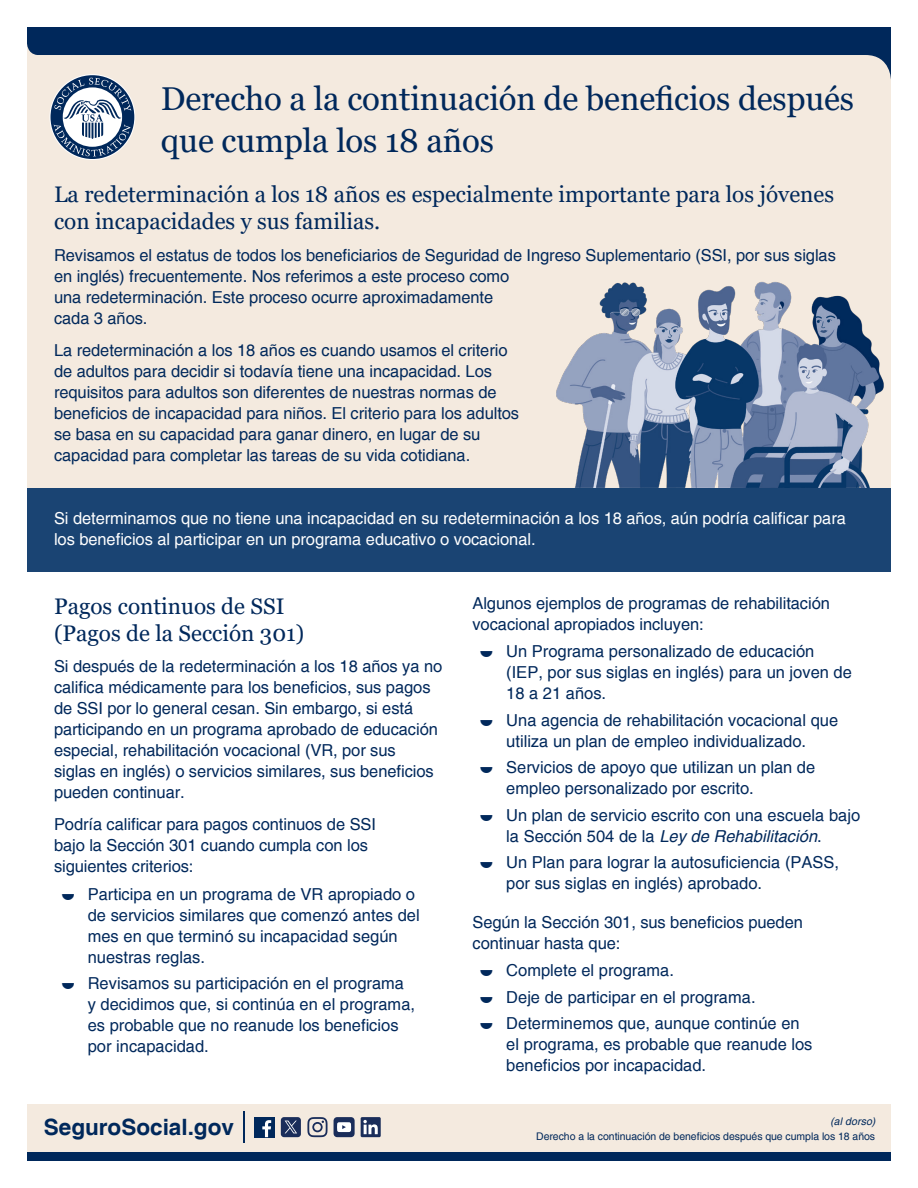
<style>
.page{position:relative;width:918px;height:1188px;background:#fff}
.page>*{position:absolute;margin:0;border:0;box-sizing:border-box;transform-origin:0 0}
.t1{font:33px/42px "Georgia";letter-spacing:-.005em;color:#00285b}
.t2{font:22.5px/27px "Georgia";color:#00285b}
.t3{font:700 22.5px "Helvetica";color:#00285b}
.t4{font:16.5px/21px "Helvetica";letter-spacing:-.005em;color:#00285b}
.t5{font:16.5px/21px "Helvetica";letter-spacing:-.005em;color:#fff}
.t6{font:10.5px "Helvetica";letter-spacing:-.005em;color:#00285b}
.t7{font:italic 10.5px "Helvetica";letter-spacing:.015em;color:#00285b}
.s1{font-style:italic}
</style>
<div class="page">
<div style="left:27px;top:27px;width:864px;height:497px;background:#f4eadf"></div>
<svg style="left:27px;top:27px;width:864px;height:52px;fill:#00285b"></svg>
<div style="left:27px;top:1104px;width:864px;height:49px;background:#f4eadf"></div>
<div style="left:27px;top:1153px;width:864px;height:8px;background:#00285b"></div>
<div style="left:27px;top:488px;width:864px;height:83px;background:#1a4473"></div>
<img style="left:556px;top:281px;width:328px;height:207px">
<div style="left:51px;top:75px;width:83px;height:84px;background:#00285b;border-radius:50%"></div>
<svg style="left:54px;top:78px;width:77px;height:78px"></svg>
<hr style="left:243px;top:1111px;width:1px;height:32px;background:#00285b">
<div style="left:254px;top:1117px;width:20px;height:20px;background:#00285b"></div>
<svg style="left:262px;top:1120px;width:9px;height:17px"></svg>
<div style="left:281px;top:1117px;width:20px;height:20px;background:#1a2d5a;border-radius:3px"></div>
<svg style="left:285px;top:1121px;width:12px;height:12px"></svg>
<svg style="left:307px;top:1117px;width:21px;height:20px"></svg>
<svg style="left:334px;top:1117px;width:21px;height:20px"></svg>
<svg style="left:361px;top:1117px;width:20px;height:20px"></svg>
<h1 class="t1" style="left:161px;top:78px;width:695px">Derecho a la continuación de beneficios después que cumpla los 18 años</h1>
<h1 class="t2" style="left:54px;top:181px;width:782px">La redeterminación a los 18 años es especialmente importante para los jóvenes con incapacidades y sus familias.</h1>
<p class="t4" style="left:54px;top:245px;width:783px">Revisamos el estatus de todos los beneficiarios de Seguridad de Ingreso Suplementario (SSI, por sus siglas en inglés) frecuentemente. Nos referimos a este proceso como<br>una redeterminación. Este proceso ocurre aproximadamente<br>cada 3 años.</p>
<p class="t4" style="left:54px;top:340px;width:467px">La redeterminación a los 18 años es cuando usamos el criterio de adultos para decidir si todavía tiene una incapacidad. Los requisitos para adultos son diferentes de nuestras normas de beneficios de incapacidad para niños. El criterio para los adultos se basa en su capacidad para ganar dinero, en lugar de su capacidad para completar las tareas de su vida cotidiana.</p>
<p class="t5" style="left:54px;top:508px;width:793px">Si determinamos que no tiene una incapacidad en su redeterminación a los 18 años, aún podría calificar para los beneficios al participar en un programa educativo o vocacional.</p>
<h1 class="t2" style="left:54px;top:593px;width:252px">Pagos continuos de SSI (Pagos de la Sección 301)</h1>
<p class="t4" style="left:54px;top:657px;width:390px">Si después de la redeterminación a los 18 años ya no califica médicamente para los beneficios, sus pagos de SSI por lo general cesan. Sin embargo, si está participando en un programa aprobado de educación especial, rehabilitación vocacional (VR, por sus<br>siglas en inglés) o servicios similares, sus beneficios pueden continuar.</p>
<p class="t4" style="left:54px;top:815px;width:324px">Podría calificar para pagos continuos de SSI bajo la Sección 301 cuando cumpla con los siguientes criterios:</p>
<p class="t4" style="left:88px;top:884px;width:333px;text-indent:-27px">• Participa en un programa de VR apropiado o de servicios similares que comenzó antes del mes en que terminó su incapacidad según nuestras reglas.</p>
<p class="t4" style="left:88px;top:974px;width:329px;text-indent:-27px">• Revisamos su participación en el programa y decidimos que, si continúa en el programa, es probable que no reanude los beneficios por incapacidad.</p>
<p class="t4" style="left:472px;top:593px;width:359px">Algunos ejemplos de programas de rehabilitación vocacional apropiados incluyen:</p>
<p class="t4" style="left:506px;top:642px;width:347px;text-indent:-27px">• Un Programa personalizado de educación (IEP, por sus siglas en inglés) para un joven de<br>18 a 21 años.</p>
<p class="t4" style="left:479px;top:710px;width:360px;text-align:center">• Una agencia de rehabilitación vocacional que utiliza un plan de empleo individualizado.</p>
<p class="t4" style="left:506px;top:757px;width:311px;text-indent:-27px">• Servicios de apoyo que utilizan un plan de empleo personalizado por escrito.</p>
<p class="t4" style="left:506px;top:805px;width:355px;text-indent:-27px">• Un plan de servicio escrito con una escuela bajo la Sección 504 de la <span class="s1">Ley de Rehabilitación</span>.</p>
<p class="t4" style="left:506px;top:852px;width:334px;text-indent:-27px">• Un Plan para lograr la autosuficiencia (PASS, por sus siglas en inglés) aprobado.</p>
<p class="t4" style="left:473px;top:912px;width:332px">Según la Sección 301, sus beneficios pueden continuar hasta que:</p>
<p class="t4" style="left:479px;top:961px;width:196px">• Complete el programa.</p>
<p class="t4" style="left:479px;top:987px;width:278px">• Deje de participar en el programa.</p>
<p class="t4" style="left:506px;top:1013px;width:308px;text-indent:-27px">• Determinemos que, aunque continúe en el programa, es probable que reanude los beneficios por incapacidad.</p>
<p class="t3" style="left:44px;top:1114px;width:192px">SeguroSocial.gov</p>
<p class="t7" style="left:831px;top:1115px;width:46px">(al dorso)</p>
<h1 class="t6" style="left:536px;top:1130px;width:341px">Derecho a la continuación de beneficios después que cumpla los 18 años</h1>
</div>
